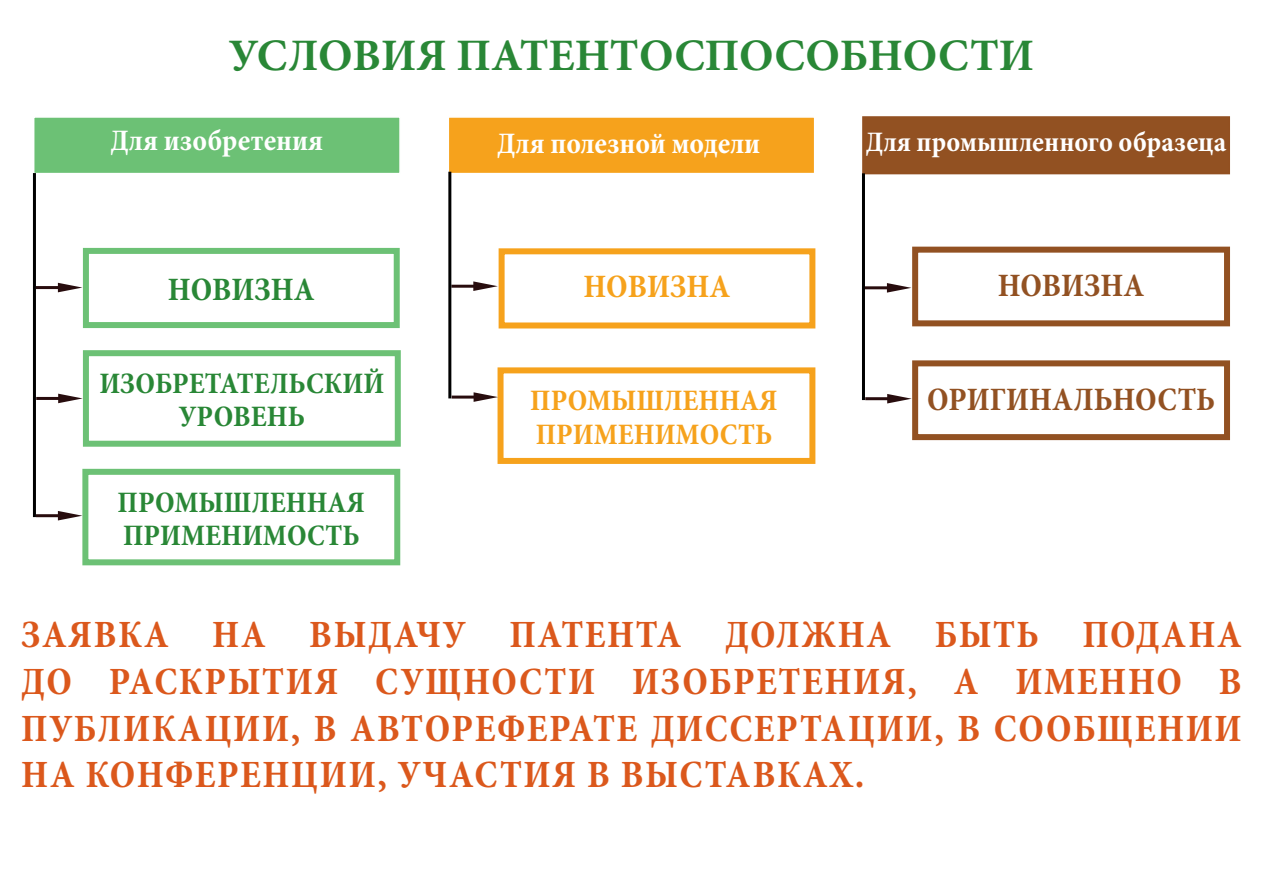
<style>
.page{position:relative;width:1263px;height:893px;background:#fff}
.page>*{position:absolute;margin:0;border:0;box-sizing:border-box;transform-origin:0 0}
.t1{font:700 45px "Minion Pro";color:#298736}
.t2{font:700 condensed 39px/46.8px "Minion Pro";letter-spacing:.04em;color:#db581c;text-align:justify}
.t3{font:700 condensed 33px "Minion Pro";color:#925122}
.t4{font:700 condensed 33px "Minion Pro";color:#298736}
.t5{font:700 condensed 33px "Minion Pro";color:#f6a21c}
.t6{font:700 condensed 30px/33px "Minion Pro";color:#298736;text-align:center}
.t7{font:700 condensed 30px "Minion Pro";color:#fff}
.t8{font:700 condensed 30px/33px "Minion Pro";color:#f6a21c}
.t9{font:700 condensed 28.5px "Minion Pro";color:#fff}
</style>
<div class="page">
<div style="left:33px;top:116px;width:368px;height:58px;background:#6cc175;border:2px solid #fff"></div>
<div style="left:448px;top:116px;width:367px;height:58px;background:#f6a21c;border:2px solid #fff"></div>
<div style="left:862px;top:116px;width:368px;height:58px;background:#925122;border:2px solid #925021"></div>
<div style="left:83px;top:248px;width:317px;height:80px;background:#fff;border:6px solid #6cc175"></div>
<div style="left:499px;top:248px;width:316px;height:80px;background:#fff;border:6px solid #f6a21c"></div>
<div style="left:912px;top:247px;width:318px;height:79px;background:#fff;border:6px solid #925122"></div>
<div style="left:83px;top:350px;width:318px;height:97px;background:#fff;border:6px solid #6cc175"></div>
<div style="left:82px;top:469px;width:318px;height:96px;background:#fff;border:6px solid #6cc175"></div>
<div style="left:497px;top:367px;width:318px;height:97px;background:#fff;border:6px solid #f6a21c"></div>
<div style="left:912px;top:360px;width:318px;height:80px;background:#fff;border:6px solid #925122"></div>
<hr style="left:36px;top:286px;width:34px;height:3px;background:#280c0d">
<svg style="left:58px;top:283px;width:24px;height:9px"></svg>
<hr style="left:33px;top:173px;width:3px;height:344px;background:#000">
<hr style="left:36px;top:397px;width:34px;height:3px;background:#280c0d">
<svg style="left:58px;top:394px;width:25px;height:9px"></svg>
<hr style="left:36px;top:514px;width:34px;height:3px;background:#280c0d">
<svg style="left:58px;top:511px;width:24px;height:9px"></svg>
<hr style="left:451px;top:285px;width:34px;height:3px;background:#280c0d">
<svg style="left:473px;top:281px;width:25px;height:10px"></svg>
<hr style="left:448px;top:172px;width:3px;height:226px;background:#000">
<hr style="left:452px;top:396px;width:33px;height:3px;background:#280c0d">
<svg style="left:474px;top:392px;width:24px;height:10px"></svg>
<hr style="left:865px;top:286px;width:33px;height:3px;background:#280c0d">
<svg style="left:887px;top:283px;width:24px;height:10px"></svg>
<hr style="left:862px;top:173px;width:3px;height:227px;background:#000">
<hr style="left:865px;top:397px;width:34px;height:3px;background:#280c0d">
<svg style="left:887px;top:394px;width:25px;height:9px"></svg>
<p class="t1" style="left:229px;top:24px;width:807px">УСЛОВИЯ ПАТЕНТОСПОСОБНОСТИ</p>
<p class="t7" style="left:111px;top:119px;width:214px">Для изобретения</p>
<p class="t7" style="left:497px;top:123px;width:265px">Для полезной модели</p>
<p class="t9" style="left:866px;top:122px;width:362px">Для промышленного образеца</p>
<p class="t4" style="left:168px;top:267px;width:148px">НОВИЗНА</p>
<p class="t5" style="left:584px;top:263px;width:148px">НОВИЗНА</p>
<p class="t3" style="left:998px;top:263px;width:148px">НОВИЗНА</p>
<p class="t6" style="left:99px;top:367px;width:286px">ИЗОБРЕТАТЕЛЬСКИЙ<br>УРОВЕНЬ</p>
<p class="t6" style="left:118px;top:486px;width:249px;text-align:left">ПРОМЫШЛЕННАЯ<br>ПРИМЕНИМОСТЬ</p>
<p class="t8" style="left:530px;top:384px;width:249px">ПРОМЫШЛЕННАЯ<br>ПРИМЕНИМОСТЬ</p>
<p class="t3" style="left:927px;top:376px;width:289px">ОРИГИНАЛЬНОСТЬ</p>
<p class="t2" style="left:21px;top:611px;width:1222px">ЗАЯВКА НА ВЫДАЧУ ПАТЕНТА ДОЛЖНА БЫТЬ ПОДАНА ДО РАСКРЫТИЯ СУЩНОСТИ ИЗОБРЕТЕНИЯ, А ИМЕННО В ПУБЛИКАЦИИ, В АВТОРЕФЕРАТЕ ДИССЕРТАЦИИ, В СООБЩЕНИИ НА КОНФЕРЕНЦИИ, УЧАСТИЯ В ВЫСТАВКАХ.</p>
</div>
